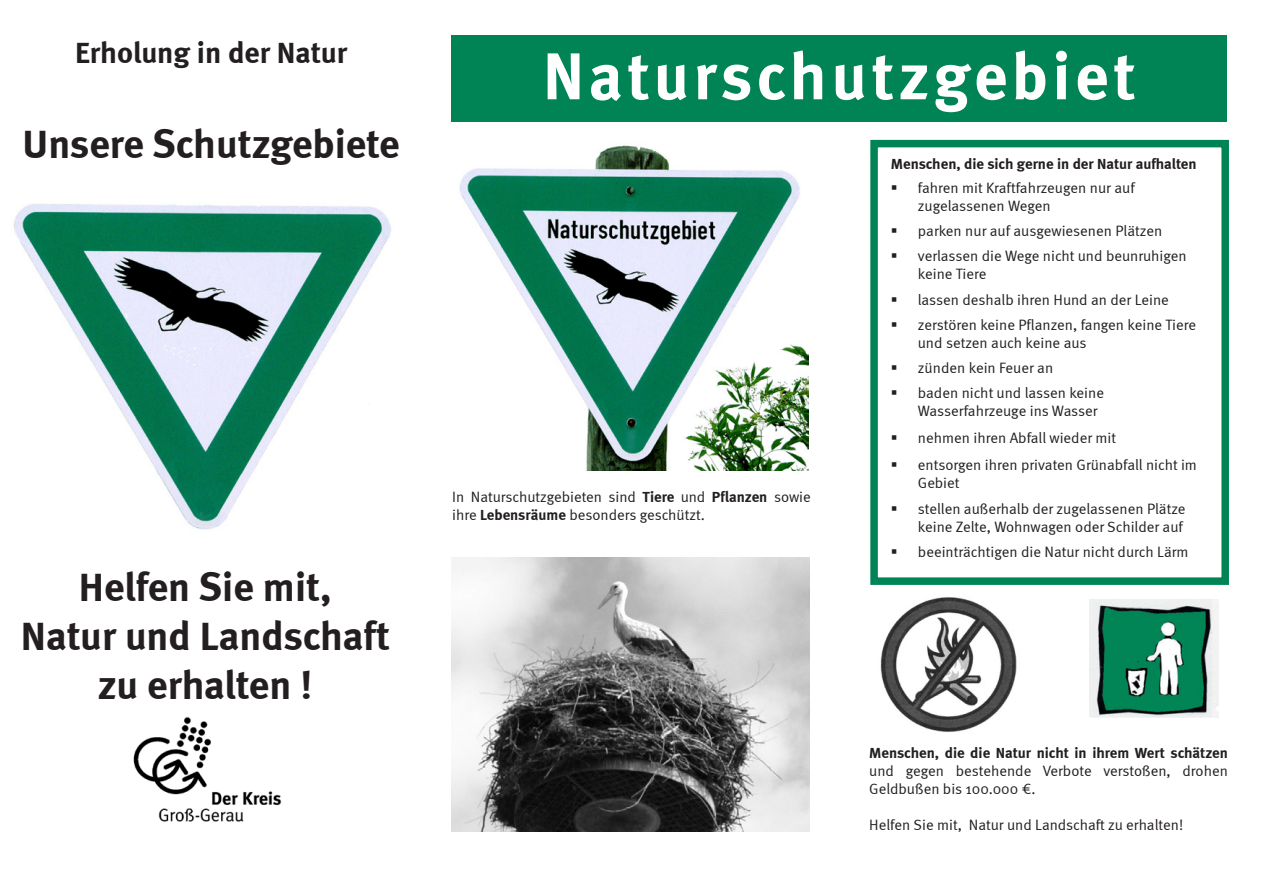
<style>
.page{position:relative;width:1263px;height:893px;background:#fff}
.page>*{position:absolute;margin:0;border:0;box-sizing:border-box;transform-origin:0 0}
.t1{font:700 66px "Meta";letter-spacing:.065em;color:#fff}
.t2{font:700 40.5px/48.6px "Meta";color:#231f20;text-align:center}
.t3{font:700 30px "Meta";color:#231f20}
.t4{font:15px/18px "Meta Normal";color:#231f20}
.t5{font:15px "Meta Bold LF";color:#231f20}
.s1{font-family:"Meta";font-weight:700}
</style>
<div class="page">
<div style="left:870px;top:140px;width:359px;height:445px;background:#fff;border:8px solid #008455"></div>
<div style="left:451px;top:35px;width:776px;height:87px;background:#008455"></div>
<img style="left:451px;top:557px;width:359px;height:275px">
<img style="left:880px;top:597px;width:137px;height:135px">
<img style="left:133px;top:717px;width:149px;height:105px">
<img style="left:459px;top:145px;width:349px;height:325px">
<img style="left:1089px;top:600px;width:123px;height:117px">
<img style="left:14px;top:204px;width:377px;height:326px">
<h3 class="t3" style="left:75px;top:34px;width:274px">Erholung in der Natur</h3>
<h2 class="t2" style="left:23px;top:119px;width:379px">Unsere Schutzgebiete</h2>
<h2 class="t2" style="left:21px;top:562px;width:370px">Helfen Sie mit,<br>Natur und Landschaft zu erhalten !</h2>
<h1 class="t1" style="left:543px;top:37px;width:594px">Naturschutzgebiet</h1>
<p class="t4" style="left:452px;top:487px;width:360px">In Naturschutzgebieten sind <span class="s1">Tiere</span> und <span class="s1">Pflanzen</span> sowie ihre <span class="s1">Lebensräume</span> besonders geschützt.</p>
<p class="t5" style="left:891px;top:155px;width:307px">Menschen, die sich gerne in der Natur aufhalten</p>
<p class="t4" style="left:918px;top:179px;width:218px;text-indent:-27px">▪ fahren mit Kraftfahrzeugen nur auf zugelassenen Wegen</p>
<p class="t4" style="left:891px;top:222px;width:273px">▪ parken nur auf ausgewiesenen Plätzen</p>
<p class="t4" style="left:918px;top:247px;width:270px;text-indent:-27px">▪ verlassen die Wege nicht und beunruhigen keine Tiere</p>
<p class="t4" style="left:891px;top:290px;width:279px">▪ lassen deshalb ihren Hund an der Leine</p>
<p class="t4" style="left:918px;top:315px;width:280px;text-indent:-27px">▪ zerstören keine Pflanzen, fangen keine Tiere und setzen auch keine aus</p>
<p class="t4" style="left:891px;top:359px;width:164px">▪ zünden kein Feuer an</p>
<p class="t4" style="left:918px;top:384px;width:188px;text-indent:-27px">▪ baden nicht und lassen keine<br>Wasserfahrzeuge ins Wasser</p>
<p class="t4" style="left:891px;top:429px;width:227px">▪ nehmen ihren Abfall wieder mit</p>
<p class="t4" style="left:918px;top:456px;width:281px;text-indent:-27px">▪ entsorgen ihren privaten Grünabfall nicht im<br>Gebiet</p>
<p class="t4" style="left:891px;top:499px;width:296px;text-align:right">▪ stellen außerhalb der zugelassenen Plätze keine Zelte, Wohnwagen oder Schilder auf</p>
<p class="t4" style="left:891px;top:542px;width:299px">▪ beeinträchtigen die Natur nicht durch Lärm</p>
<p class="t5" style="left:869px;top:744px;width:360px">Menschen, die die Natur nicht in ihrem Wert schätzen</p>
<p class="t4" style="left:869px;top:761px;width:360px">und gegen bestehende Verbote verstoßen, drohen<br>Geldbußen bis 100.000 €.</p>
<p class="t4" style="left:869px;top:815px;width:315px">Helfen Sie mit, Natur und Landschaft zu erhalten!</p>
</div>
